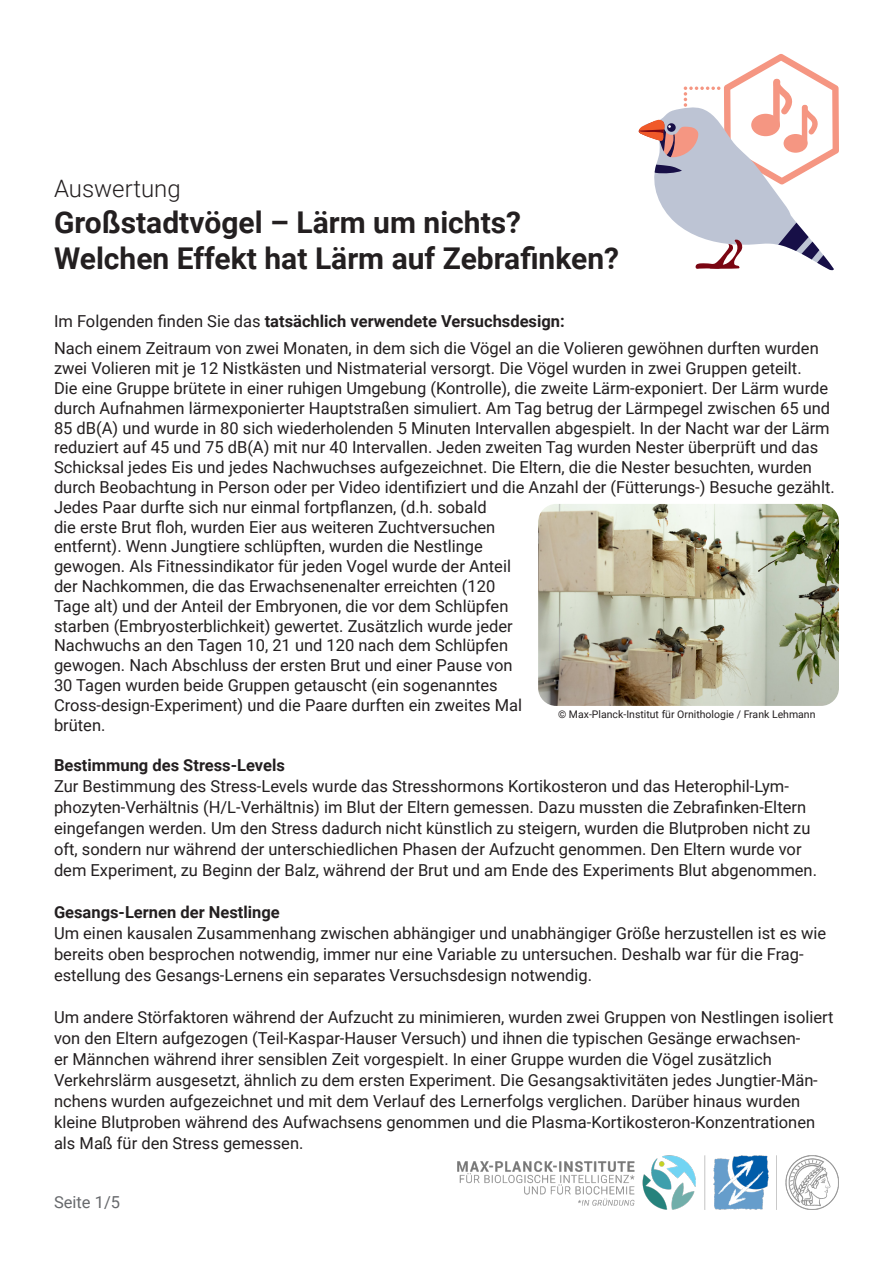
<style>
.page{position:relative;width:893px;height:1263px;background:#fff}
.page>*{position:absolute;margin:0;border:0;box-sizing:border-box;transform-origin:0 0}
.t1{font:700 30px "Roboto";color:#231f20}
.t2{font:300 24px "Roboto";color:#231f20}
.t3{font:16.5px/19.8px "Roboto";color:#231f20}
.t4{font:700 16.5px "Roboto";color:#231f20}
.t5{font:16.5px "Roboto";color:#67696c}
.t6{font:10.5px "Roboto";color:#231f20}
.s1{font-weight:400}
</style>
<div class="page">
<svg style="left:638px;top:54px;width:201px;height:217px"></svg>
<img style="left:458px;top:1155px;width:381px;height:54px">
<img style="left:538px;top:504px;width:301px;height:202px">
<p class="t2" style="left:54px;top:171px;width:128px">Auswertung</p>
<p class="t1" style="left:54px;top:201px;width:469px">Großstadtvögel – Lärm um nichts?</p>
<p class="t1" style="left:54px;top:237px;width:567px">Welchen Effekt hat Lärm auf Zebrafinken?</p>
<p class="t4" style="left:54px;top:310px;width:512px"><span class="s1">Im Folgenden finden Sie das</span> tatsächlich verwendete Versuchsdesign:</p>
<p class="t3" style="left:54px;top:338px;width:782px">Nach einem Zeitraum von zwei Monaten, in dem sich die Vögel an die Volieren gewöhnen durften wurden zwei Volieren mit je 12 Nistkästen und Nistmaterial versorgt. Die Vögel wurden in zwei Gruppen geteilt.<br>Die eine Gruppe brütete in einer ruhigen Umgebung (Kontrolle), die zweite Lärm-exponiert. Der Lärm wurde durch Aufnahmen lärmexponierter Hauptstraßen simuliert. Am Tag betrug der Lärmpegel zwischen 65 und 85 dB(A) und wurde in 80 sich wiederholenden 5 Minuten Intervallen abgespielt. In der Nacht war der Lärm reduziert auf 45 und 75 dB(A) mit nur 40 Intervallen. Jeden zweiten Tag wurden Nester überprüft und das Schicksal jedes Eis und jedes Nachwuchses aufgezeichnet. Die Eltern, die die Nester besuchten, wurden durch Beobachtung in Person oder per Video identifiziert und die Anzahl der (Fütterungs-) Besuche gezählt.<br>Jedes Paar durfte sich nur einmal fortpflanzen, (d.h. sobald<br>die erste Brut floh, wurden Eier aus weiteren Zuchtversuchen<br>entfernt). Wenn Jungtiere schlüpften, wurden die Nestlinge<br>gewogen. Als Fitnessindikator für jeden Vogel wurde der Anteil<br>der Nachkommen, die das Erwachsenenalter erreichten (120<br>Tage alt) und der Anteil der Embryonen, die vor dem Schlüpfen<br>starben (Embryosterblichkeit) gewertet. Zusätzlich wurde jeder<br>Nachwuchs an den Tagen 10, 21 und 120 nach dem Schlüpfen<br>gewogen. Nach Abschluss der ersten Brut und einer Pause von<br>30 Tagen wurden beide Gruppen getauscht (ein sogenanntes<br>Cross-design-Experiment) und die Paare durften ein zweites Mal<br>brüten.</p>
<p class="t4" style="left:54px;top:754px;width:232px">Bestimmung des Stress-Levels</p>
<p class="t3" style="left:54px;top:775px;width:765px;line-height:21px">Zur Bestimmung des Stress-Levels wurde das Stresshormons Kortikosteron und das Heterophil-Lym&shy;phozyten-Verhältnis (H/L-Verhältnis) im Blut der Eltern gemessen. Dazu mussten die Zebrafinken-Eltern eingefangen werden. Um den Stress dadurch nicht künstlich zu steigern, wurden die Blutproben nicht zu oft, sondern nur während der unterschiedlichen Phasen der Aufzucht genommen. Den Eltern wurde vor dem Experiment, zu Beginn der Balz, während der Brut und am Ende des Experiments Blut abgenommen.</p>
<p class="t4" style="left:54px;top:901px;width:227px">Gesangs-Lernen der Nestlinge</p>
<p class="t3" style="left:54px;top:922px;width:774px;line-height:21px">Um einen kausalen Zusammenhang zwischen abhängiger und unabhängiger Größe herzustellen ist es wie bereits oben besprochen notwendig, immer nur eine Variable zu untersuchen. Deshalb war für die Frag&shy;estellung des Gesangs-Lernens ein separates Versuchsdesign notwendig.</p>
<p class="t3" style="left:54px;top:1006px;width:781px;line-height:21px">Um andere Störfaktoren während der Aufzucht zu minimieren, wurden zwei Gruppen von Nestlingen isoliert von den Eltern aufgezogen (Teil-Kaspar-Hauser Versuch) und ihnen die typischen Gesänge erwachsen-<br>er Männchen während ihrer sensiblen Zeit vorgespielt. In einer Gruppe wurden die Vögel zusätzlich Verkehrslärm ausgesetzt, ähnlich zu dem ersten Experiment. Die Gesangsaktivitäten jedes Jungtier-Män&shy;nchens wurden aufgezeichnet und mit dem Verlauf des Lernerfolgs verglichen. Darüber hinaus wurden kleine Blutproben während des Aufwachsens genommen und die Plasma-Kortikosteron-Konzentrationen als Maß für den Stress gemessen.</p>
<p class="t6" style="left:558px;top:707px;width:259px">© Max-Planck-Institut für Ornithologie / Frank Lehmann</p>
<p class="t5" style="left:54px;top:1191px;width:68px">Seite 1/5</p>
</div>
